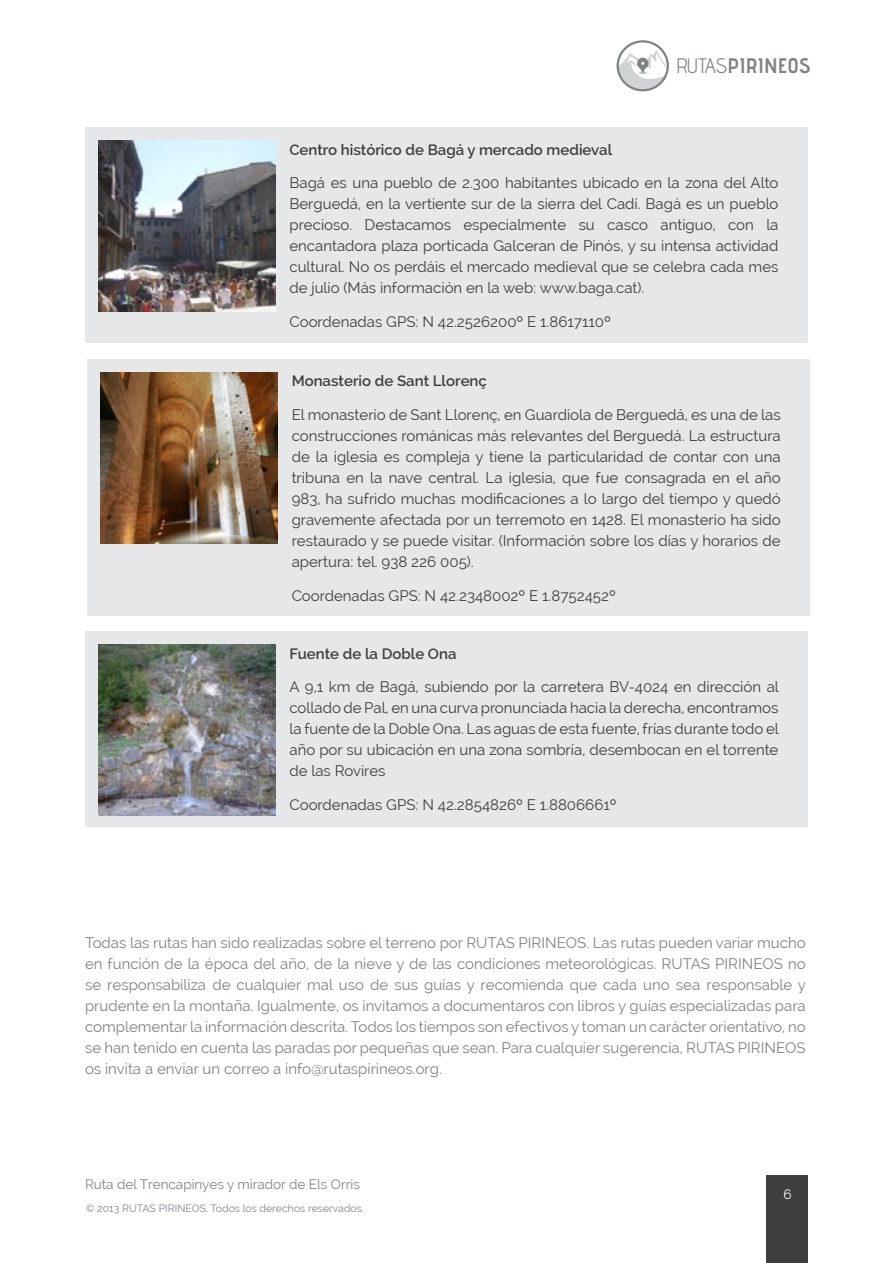
<style>
.page{position:relative;width:893px;height:1263px;background:#fff}
.page>*{position:absolute;margin:0;border:0;box-sizing:border-box;transform-origin:0 0}
.t1{font:700 21px "Advent Pro";color:#808285}
.Text_interior_RUTES{font:15px/21px "Raleway";color:#3e3e3f;text-align:justify}
.Text_interior_RUTES-2{font:15px/21px "Raleway";color:#808285;text-align:justify}
.Text_interior_RUTES-3{font:600 15px "Raleway";color:#3e3e3f}
.t2{font:13.5px "Raleway";color:#808285}
.t3{font:13.5px "Raleway";color:#fff}
.t4{font:10.5px "Raleway";color:#808285}
.s1{font-weight:400}
</style>
<div class="page">
<svg style="left:617px;top:40px;width:52px;height:52px"></svg>
<div style="left:767px;top:1175px;width:41px;height:88px;background:#3e3e3f"></div>
<div style="left:85px;top:631px;width:723px;height:196px;background:#e6e7e9"></div>
<img style="left:99px;top:645px;width:176px;height:170px">
<div style="left:85px;top:128px;width:723px;height:215px;background:#e6e7e9"></div>
<img style="left:99px;top:141px;width:176px;height:170px">
<div style="left:87px;top:359px;width:723px;height:256px;background:#e6e7e9"></div>
<img style="left:101px;top:373px;width:176px;height:170px">
<h1 class="t1" style="left:676px;top:53px;width:136px"><span class="s1">RUTAS</span>PIRINEOS</h1>
<p class="Text_interior_RUTES-3" style="left:289px;top:141px;width:324px">Centro histórico de Bagá y mercado medieval</p>
<p class="Text_interior_RUTES" style="left:289px;top:173px;width:491px">Bagá es una pueblo de 2.300 habitantes ubicado en la zona del Alto Berguedá, en la vertiente sur de la sierra del Cadí. Bagá es un pueblo precioso. Destacamos especialmente su casco antiguo, con la encantadora plaza porticada Galceran de Pinós, y su intensa actividad cultural. No os perdáis el mercado medieval que se celebra cada mes de julio (Más información en la web: www.baga.cat).</p>
<p class="Text_interior_RUTES" style="left:289px;top:311px;width:323px">Coordenadas GPS: N 42.2526200º E 1.8617110º</p>
<p class="Text_interior_RUTES-3" style="left:292px;top:372px;width:197px">Monasterio de Sant Llorenç</p>
<p class="Text_interior_RUTES" style="left:292px;top:404px;width:491px">El monasterio de Sant Llorenç, en Guardiola de Berguedá, es una de las construcciones románicas más relevantes del Berguedá. La estructura de la iglesia es compleja y tiene la particularidad de contar con una tribuna en la nave central. La iglesia, que fue consagrada en el año 983, ha sufrido muchas modificaciones a lo largo del tiempo y quedó gravemente afectada por un terremoto en 1428. El monasterio ha sido restaurado y se puede visitar. (Información sobre los días y horarios de apertura: tel. 938 226 005).</p>
<p class="Text_interior_RUTES" style="left:292px;top:585px;width:326px">Coordenadas GPS: N 42.2348002º E 1.8752452º</p>
<p class="Text_interior_RUTES-3" style="left:289px;top:645px;width:169px">Fuente de la Doble Ona</p>
<p class="Text_interior_RUTES" style="left:289px;top:676px;width:491px">A 9,1 km de Bagá, subiendo por la carretera BV-4024 en dirección al collado de Pal, en una curva pronunciada hacia la derecha, encontramos la fuente de la Doble Ona. Las aguas de esta fuente, frías durante todo el año por su ubicación en una zona sombría, desembocan en el torrente de las Rovires</p>
<p class="Text_interior_RUTES" style="left:289px;top:794px;width:329px">Coordenadas GPS: N 42.2854826º E 1.8806661º</p>
<p class="Text_interior_RUTES-2" style="left:85px;top:933px;width:722px">Todas las rutas han sido realizadas sobre el terreno por RUTAS PIRINEOS. Las rutas pueden variar mucho en función de la época del año, de la nieve y de las condiciones meteorológicas. RUTAS PIRINEOS no se responsabiliza de cualquier mal uso de sus guías y recomienda que cada uno sea responsable y prudente en la montaña. Igualmente, os invitamos a documentaros con libros y guías especializadas para complementar la información descrita. Todos los tiempos son efectivos y toman un carácter orientativo, no se han tenido en cuenta las paradas por pequeñas que sean. Para cualquier sugerencia, RUTAS PIRINEOS os invita a enviar un correo a info@rutaspirineos.org.</p>
<p class="t2" style="left:85px;top:1176px;width:276px">Ruta del Trencapinyes y mirador de Els Orris</p>
<p class="t4" style="left:86px;top:1202px;width:280px">© 2013 RUTAS PIRINEOS. Todos los derechos reservados.</p>
<p class="t3" style="left:783px;top:1186px;width:10px">6</p>
</div>
